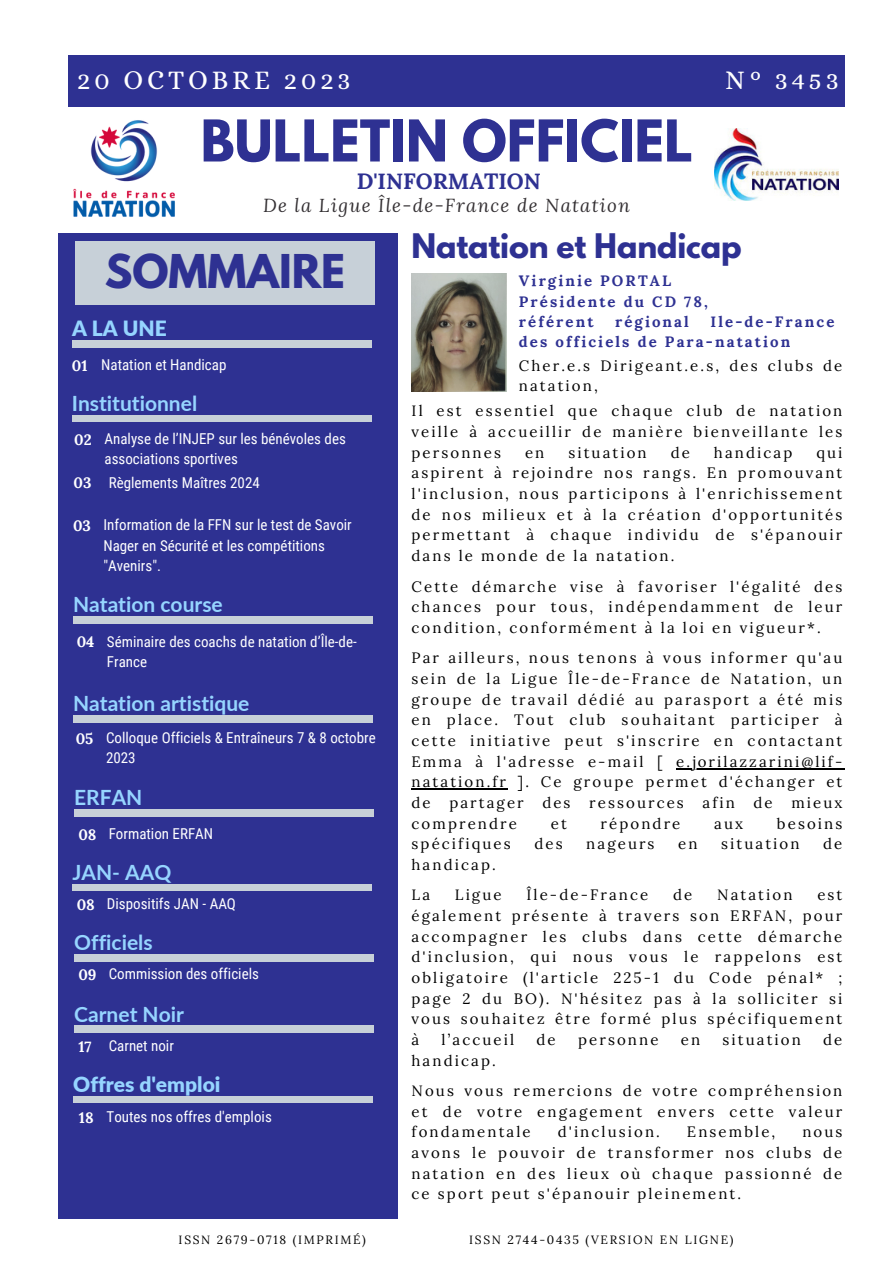
<style>
.page{position:relative;width:893px;height:1264px;background:#fff}
.page>*{position:absolute;margin:0;border:0;box-sizing:border-box;transform-origin:0 0}
.t1{font:700 51px "League Spartan";color:#2e3192}
.t2{font:700 41.25px "League Spartan";color:#2e3192}
.t3{font:700 30px "League Spartan";letter-spacing:-.005em;color:#2e3192}
.t4{font:27px "Alice";letter-spacing:.14em;color:#fff}
.t5{font:700 22.05px "Lora";color:#2e3192}
.t6{font:700 21px "Lato";color:#96d5ff}
.t7{font:900 21px "Lato";color:#96d5ff}
.t8{font:italic 18.6px "Lora";letter-spacing:.07em;color:#343033}
.t9{font:15px/20.5px "Lora";letter-spacing:.14em;color:#000;text-align:justify}
.t10{font:15px/20.2px "Roboto Condensed";color:#fff}
.t11{font:700 15px/20.2px "Lora";letter-spacing:.14em;color:#2e3192}
.t12{font:700 15px "Lora";color:#fff}
.t13{font:12px "Lora";letter-spacing:.14em;color:#000}
</style>
<div class="page">
<div style="left:68px;top:56px;width:776px;height:50px;background:#2e3192"></div>
<img style="left:714px;top:129px;width:124px;height:72px">
<div style="left:58px;top:233px;width:339px;height:985px;background:#2e3192"></div>
<div style="left:75px;top:241px;width:300px;height:64px;background:#c7d0d8"></div>
<div style="left:72px;top:340px;width:299px;height:7px;background:#c7d0d8"></div>
<div style="left:73px;top:1096px;width:300px;height:6px;background:#c7d0d8"></div>
<img style="left:73px;top:120px;width:102px;height:98px">
<hr style="left:676px;top:768px;width:168px;height:1px;background:#000">
<hr style="left:411px;top:788px;width:97px;height:1px;background:#000">
<div style="left:72px;top:415px;width:299px;height:7px;background:#c7d0d8"></div>
<div style="left:73px;top:616px;width:299px;height:7px;background:#c7d0d8"></div>
<img style="left:411px;top:273px;width:95px;height:118px">
<div style="left:73px;top:715px;width:299px;height:7px;background:#c7d0d8"></div>
<div style="left:74px;top:809px;width:299px;height:7px;background:#c7d0d8"></div>
<div style="left:72px;top:884px;width:300px;height:7px;background:#c7d0d8"></div>
<div style="left:74px;top:954px;width:299px;height:7px;background:#c7d0d8"></div>
<div style="left:74px;top:1025px;width:299px;height:7px;background:#c7d0d8"></div>
<p class="t4" style="left:77px;top:65px;width:275px">20 OCTOBRE 2023</p>
<p class="t4" style="left:725px;top:65px;width:115px">N° 3453</p>
<p class="t1" style="left:200px;top:116px;width:493px">BULLETIN OFFICIEL</p>
<p class="t8" style="left:263px;top:193px;width:368px">De la Ligue Île-de-France de Natation</p>
<p class="t5" style="left:357px;top:167px;width:186px">D'INFORMATION</p>
<p class="t2" style="left:105px;top:251px;width:242px">SOMMAIRE</p>
<p class="t7" style="left:72px;top:315px;width:96px">A LA UNE</p>
<p class="t12" style="left:72px;top:355px;width:17px">01</p>
<p class="t10" style="left:101px;top:354px;width:127px">Natation et Handicap</p>
<p class="t6" style="left:72px;top:390px;width:127px">Institutionnel</p>
<p class="t10" style="left:104px;top:428px;width:243px">Analyse de l’INJEP sur les bénévoles des associations sportives</p>
<p class="t12" style="left:74px;top:430px;width:19px">02</p>
<p class="t12" style="left:73px;top:473px;width:19px">03</p>
<p class="t12" style="left:73px;top:516px;width:19px">03</p>
<p class="t10" style="left:109px;top:472px;width:152px">Règlements Maîtres 2024</p>
<p class="t10" style="left:103px;top:515px;width:250px">Information de la FFN sur le test de Savoir<br>Nager en Sécurité et les compétitions "Avenirs".</p>
<p class="t6" style="left:73px;top:591px;width:151px">Natation course</p>
<p class="t12" style="left:77px;top:632px;width:19px">04</p>
<p class="t10" style="left:107px;top:631px;width:251px">Séminaire des coachs de natation d’Île-de-<br>France</p>
<p class="t6" style="left:73px;top:690px;width:178px">Natation artistique</p>
<p class="t10" style="left:106px;top:727px;width:271px">Colloque Officiels &amp; Entraîneurs 7 &amp; 8 octobre<br>2023</p>
<p class="t12" style="left:76px;top:728px;width:19px">05</p>
<p class="t6" style="left:74px;top:784px;width:70px">ERFAN</p>
<p class="t12" style="left:78px;top:824px;width:20px">08</p>
<p class="t10" style="left:109px;top:823px;width:106px">Formation ERFAN</p>
<p class="t6" style="left:72px;top:859px;width:100px">JAN- AAQ</p>
<p class="t12" style="left:77px;top:894px;width:20px">08</p>
<p class="t10" style="left:107px;top:893px;width:130px">Dispositifs JAN - AAQ</p>
<p class="t6" style="left:74px;top:929px;width:80px">Officiels</p>
<p class="t12" style="left:78px;top:965px;width:20px">09</p>
<p class="t10" style="left:109px;top:964px;width:152px">Commission des officiels</p>
<p class="t6" style="left:74px;top:1000px;width:111px">Carnet Noir</p>
<p class="t12" style="left:78px;top:1036px;width:15px">17</p>
<p class="t10" style="left:109px;top:1035px;width:67px">Carnet noir</p>
<p class="t7" style="left:73px;top:1071px;width:149px">Offres d'emploi</p>
<p class="t12" style="left:79px;top:1107px;width:16px">18</p>
<p class="t10" style="left:107px;top:1106px;width:167px">Toutes nos offres d'emplois</p>
<p class="t3" style="left:411px;top:231px;width:331px">Natation et Handicap</p>
<p class="t11" style="left:519px;top:271px;width:154px">Virginie PORTAL</p>
<p class="t11" style="left:519px;top:291px;width:190px">Présidente du CD 78,</p>
<p class="t11" style="left:519px;top:311px;width:76px">référent</p>
<p class="t11" style="left:615px;top:311px;width:75px">régional</p>
<p class="t11" style="left:519px;top:311px;width:317px;text-indent:191px">Ile-de-France des officiels de Para-natation</p>
<p class="t9" style="left:519px;top:355px;width:325px">Cher.e.s Dirigeant.e.s, des clubs de natation,</p>
<p class="t9" style="left:411px;top:400px;width:432px">Il est essentiel que chaque club de natation veille à accueillir de manière bienveillante les personnes</p>
<p class="t9" style="left:525px;top:442px;width:21px">en</p>
<p class="t9" style="left:568px;top:442px;width:80px">situation</p>
<p class="t9" style="left:670px;top:442px;width:21px">de</p>
<p class="t9" style="left:714px;top:442px;width:80px">handicap</p>
<p class="t9" style="left:411px;top:442px;width:432px;text-indent:405px">qui aspirent à rejoindre nos rangs. En promouvant l'inclusion, nous participons à l'enrichissement de nos milieux et à la création d'opportunités permettant à chaque individu de s'épanouir dans le monde de la natation.</p>
<p class="t9" style="left:411px;top:575px;width:432px">Cette démarche vise à favoriser l'égalité des chances pour tous, indépendamment de leur condition, conformément à la loi en vigueur*.</p>
<p class="t9" style="left:411px;top:647px;width:432px">Par ailleurs, nous tenons à vous informer qu'au sein de la Ligue Île-de-France de Natation, un groupe de travail dédié au parasport a été mis en place. Tout club souhaitant participer à cette initiative peut s'inscrire en contactant Emma à l'adresse e-mail [ e.jorilazzarini@lif&shy;natation.fr ]. Ce groupe permet d'échanger et de partager des ressources afin de mieux comprendre</p>
<p class="t9" style="left:550px;top:812px;width:18px">et</p>
<p class="t9" style="left:600px;top:812px;width:81px">répondre</p>
<p class="t9" style="left:714px;top:812px;width:30px">aux</p>
<p class="t9" style="left:776px;top:812px;width:67px">besoins</p>
<p class="t9" style="left:411px;top:833px;width:101px">spécifiques</p>
<p class="t9" style="left:534px;top:833px;width:30px">des</p>
<p class="t9" style="left:586px;top:833px;width:70px">nageurs</p>
<p class="t9" style="left:678px;top:833px;width:21px">en</p>
<p class="t9" style="left:721px;top:833px;width:80px">situation</p>
<p class="t9" style="left:823px;top:833px;width:21px">de</p>
<p class="t9" style="left:411px;top:854px;width:86px">handicap.</p>
<p class="t9" style="left:411px;top:884px;width:20px">La</p>
<p class="t9" style="left:455px;top:884px;width:48px">Ligue</p>
<p class="t9" style="left:526px;top:884px;width:123px">Île-de-France</p>
<p class="t9" style="left:673px;top:884px;width:21px">de</p>
<p class="t9" style="left:717px;top:884px;width:77px">Natation</p>
<p class="t9" style="left:411px;top:884px;width:432px;text-indent:406px">est également présente à travers son ERFAN, pour accompagner les clubs dans cette démarche d'inclusion, qui nous vous le rappelons est obligatoire (l'article 225-1 du Code pénal* ; page 2 du BO). N'hésitez pas à la solliciter si vous souhaitez être formé plus spécifiquement à</p>
<p class="t9" style="left:441px;top:1029px;width:74px">l’accueil</p>
<p class="t9" style="left:536px;top:1029px;width:21px">de</p>
<p class="t9" style="left:578px;top:1029px;width:82px">personne</p>
<p class="t9" style="left:680px;top:1029px;width:21px">en</p>
<p class="t9" style="left:722px;top:1029px;width:80px">situation</p>
<p class="t9" style="left:823px;top:1029px;width:21px">de</p>
<p class="t9" style="left:411px;top:1049px;width:86px">handicap.</p>
<p class="t9" style="left:411px;top:1080px;width:432px">Nous vous remercions de votre compréhension et de votre engagement envers cette valeur fondamentale</p>
<p class="t9" style="left:557px;top:1121px;width:104px">d'inclusion.</p>
<p class="t9" style="left:686px;top:1121px;width:90px">Ensemble,</p>
<p class="t9" style="left:411px;top:1121px;width:432px;text-indent:391px">nous avons le pouvoir de transformer nos clubs de natation en des lieux où chaque passionné de ce sport peut s'épanouir pleinement.</p>
<p class="t13" style="left:179px;top:1232px;width:189px">ISSN 2679-0718 (IMPRIMÉ)</p>
<p class="t13" style="left:469px;top:1232px;width:266px">ISSN 2744-0435 (VERSION EN LIGNE)</p>
</div>
